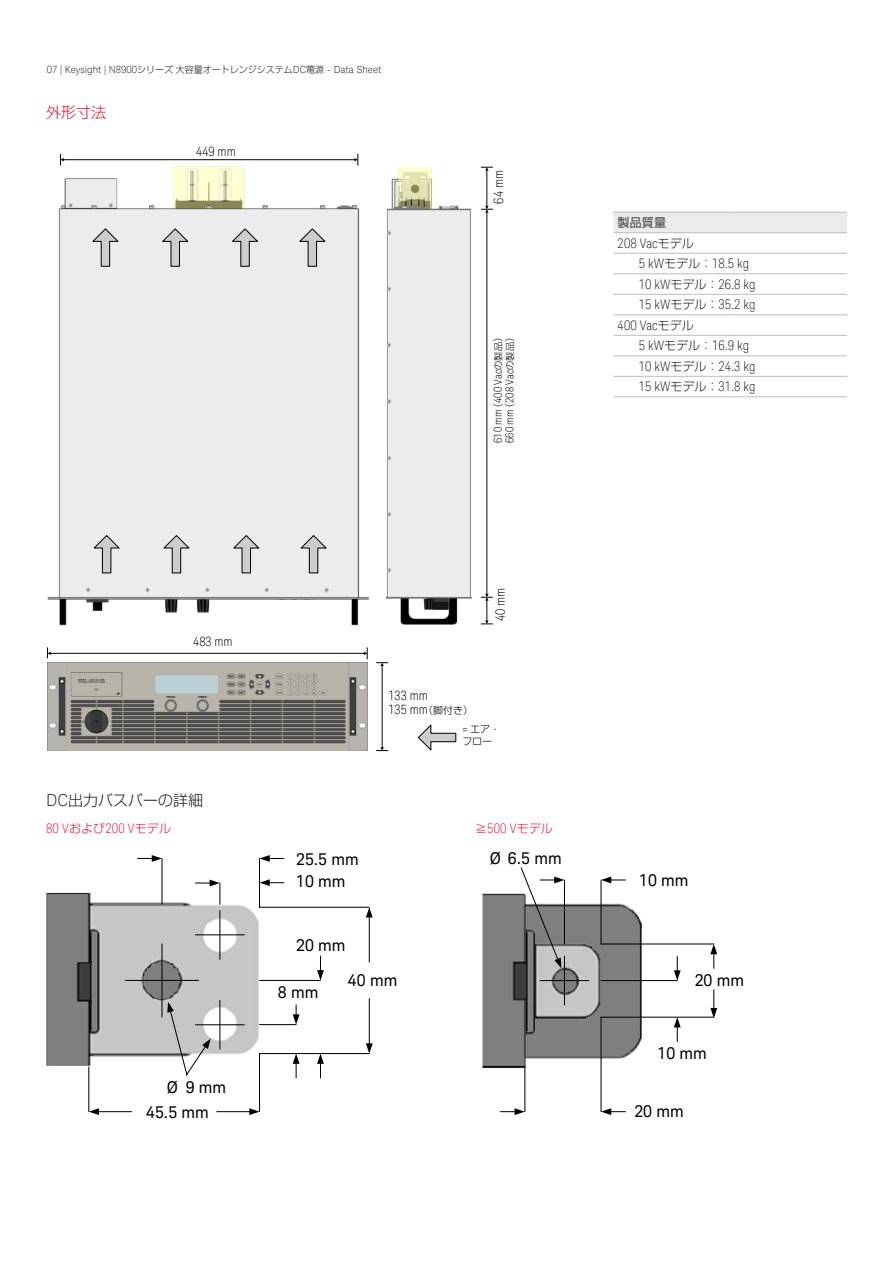
<style>
.page{position:relative;width:893px;height:1263px;background:#fff}
.page>*{position:absolute;margin:0;border:0;box-sizing:border-box;transform-origin:0 0}
.t1{font:16.35px "Keysight Sans";color:#000}
.t2{font:16.2px/24.9px "Keysight Sans";color:#000}
.t3{font:300 15px "Shin Go Pro";color:#231f20}
.t4{font:300 15px "Shin Go Pro";color:#ed1a36}
.t5{font:300 condensed 13.2px "Keysight Sans";color:#231f20}
.t6{font:300 condensed 13.2px "Keysight Sans";color:#ed1a36}
.t7{font:300 condensed 12.75px/14px "Keysight Sans";color:#000}
.t8{font:300 12px "Shin Go Pro";color:#ed1a36}
.t9{font:500 12px "Shin Go Pro";color:#57585a}
.t10{font:300 condensed 10.95px/12px "Keysight Sans";color:#000}
.t11{font:300 9.9px "Keysight Sans";color:#231f20}
.t12{font:300 9.9px/12px "Shin Go Pro";color:#000}
.s1{font-family:"Shin Go Pro";font-size:9px}
.s2{font-family:"Shin Go Pro";font-stretch:normal;font-size:9.9px}
.s3{font-family:"Shin Go Pro";font-stretch:normal;font-size:9.15px}
.s4{font-family:"Shin Go Pro";font-stretch:normal;font-size:12px}
.s5{font-family:"Keysight Sans";font-stretch:condensed;font-size:10.95px}
.s6{font-family:"Keysight Sans";font-size:16.5px}
.s7{font-family:"Keysight Sans";font-stretch:condensed;font-size:13.2px}
</style>
<div class="page">
<img style="left:47px;top:662px;width:320px;height:88px">
<hr style="left:50px;top:653px;width:314px;height:1px;background:#000">
<svg style="left:47px;top:648px;width:4px;height:10px"></svg>
<svg style="left:364px;top:648px;width:4px;height:11px"></svg>
<hr style="left:382px;top:665px;width:1px;height:83px;background:#000">
<svg style="left:377px;top:662px;width:11px;height:4px"></svg>
<svg style="left:377px;top:747px;width:11px;height:4px"></svg>
<hr style="left:63px;top:159px;width:292px;height:1px;background:#000">
<svg style="left:60px;top:154px;width:4px;height:11px"></svg>
<svg style="left:354px;top:154px;width:4px;height:11px"></svg>
<hr style="left:487px;top:170px;width:1px;height:37px;background:#000">
<svg style="left:481px;top:167px;width:11px;height:4px"></svg>
<hr style="left:487px;top:212px;width:1px;height:382px;background:#000">
<svg style="left:481px;top:206px;width:11px;height:7px"></svg>
<svg style="left:481px;top:594px;width:11px;height:30px"></svg>
<img style="left:47px;top:167px;width:322px;height:458px">
<img style="left:386px;top:167px;width:86px;height:457px">
<svg style="left:418px;top:724px;width:38px;height:27px"></svg>
<svg style="left:161px;top:228px;width:28px;height:39px"></svg>
<svg style="left:91px;top:228px;width:28px;height:39px"></svg>
<svg style="left:231px;top:228px;width:28px;height:39px"></svg>
<svg style="left:298px;top:228px;width:28px;height:39px"></svg>
<svg style="left:162px;top:535px;width:28px;height:38px"></svg>
<svg style="left:93px;top:535px;width:28px;height:38px"></svg>
<svg style="left:232px;top:535px;width:28px;height:38px"></svg>
<svg style="left:300px;top:535px;width:28px;height:38px"></svg>
<div style="left:72px;top:673px;width:29px;height:5px;background:#b9b4aa"></div>
<img style="left:482px;top:893px;width:160px;height:176px">
<img style="left:46px;top:892px;width:212px;height:175px">
<hr style="left:161px;top:944px;width:1px;height:73px;background:#000">
<hr style="left:125px;top:980px;width:74px;height:1px;background:#000">
<hr style="left:369px;top:917px;width:1px;height:45px;background:#000">
<svg style="left:366px;top:907px;width:7px;height:10px"></svg>
<hr style="left:369px;top:999px;width:1px;height:45px;background:#000">
<svg style="left:366px;top:1043px;width:7px;height:10px"></svg>
<svg style="left:317px;top:956px;width:7px;height:24px"></svg>
<svg style="left:317px;top:1054px;width:7px;height:24px"></svg>
<svg style="left:260px;top:855px;width:24px;height:7px"></svg>
<svg style="left:260px;top:879px;width:24px;height:7px"></svg>
<hr style="left:219px;top:910px;width:1px;height:49px;background:#000">
<hr style="left:195px;top:934px;width:49px;height:1px;background:#000">
<hr style="left:219px;top:1000px;width:1px;height:49px;background:#000">
<hr style="left:195px;top:1024px;width:49px;height:1px;background:#000">
<hr style="left:88px;top:1067px;width:1px;height:45px;background:#000">
<hr style="left:98px;top:1111px;width:33px;height:1px;background:#000">
<svg style="left:89px;top:1108px;width:10px;height:7px"></svg>
<hr style="left:217px;top:1111px;width:33px;height:1px;background:#000">
<svg style="left:249px;top:1108px;width:11px;height:7px"></svg>
<hr style="left:259px;top:1053px;width:1px;height:59px;background:#000">
<hr style="left:260px;top:907px;width:109px;height:1px;background:#000">
<hr style="left:260px;top:1053px;width:109px;height:1px;background:#000">
<svg style="left:167px;top:1002px;width:44px;height:74px"></svg>
<hr style="left:161px;top:858px;width:1px;height:46px;background:#000">
<svg style="left:138px;top:855px;width:24px;height:7px"></svg>
<svg style="left:195px;top:880px;width:25px;height:24px"></svg>
<hr style="left:259px;top:858px;width:1px;height:49px;background:#000">
<hr style="left:260px;top:980px;width:60px;height:1px;background:#000">
<hr style="left:260px;top:1024px;width:36px;height:1px;background:#000">
<svg style="left:293px;top:1005px;width:6px;height:19px"></svg>
<svg style="left:293px;top:1053px;width:6px;height:25px"></svg>
<svg style="left:710px;top:944px;width:7px;height:24px"></svg>
<svg style="left:710px;top:990px;width:7px;height:28px"></svg>
<svg style="left:674px;top:956px;width:7px;height:24px"></svg>
<svg style="left:674px;top:1018px;width:7px;height:23px"></svg>
<svg style="left:601px;top:876px;width:24px;height:7px"></svg>
<hr style="left:524px;top:1066px;width:1px;height:46px;background:#000">
<hr style="left:600px;top:1017px;width:1px;height:95px;background:#000">
<hr style="left:601px;top:943px;width:113px;height:1px;background:#000">
<hr style="left:601px;top:1017px;width:113px;height:1px;background:#000">
<hr style="left:600px;top:880px;width:1px;height:64px;background:#000">
<hr style="left:601px;top:980px;width:76px;height:1px;background:#000">
<hr style="left:564px;top:956px;width:1px;height:49px;background:#000">
<hr style="left:540px;top:980px;width:49px;height:1px;background:#000">
<hr style="left:564px;top:880px;width:1px;height:64px;background:#000">
<svg style="left:520px;top:867px;width:44px;height:101px"></svg>
<svg style="left:601px;top:1108px;width:24px;height:7px"></svg>
<svg style="left:500px;top:1108px;width:25px;height:7px"></svg>
<div style="left:613px;top:213px;width:234px;height:19px;background:#ebebed"></div>
<hr style="left:613px;top:212px;width:117px;height:1px;background:#babbbe">
<hr style="left:730px;top:212px;width:117px;height:1px;background:#babbbe">
<hr style="left:613px;top:232px;width:117px;height:1px;background:#babbbe">
<hr style="left:730px;top:232px;width:117px;height:1px;background:#babbbe">
<hr style="left:613px;top:253px;width:117px;height:1px;background:#babbbe">
<hr style="left:730px;top:253px;width:117px;height:1px;background:#babbbe">
<hr style="left:613px;top:273px;width:117px;height:1px;background:#babbbe">
<hr style="left:730px;top:273px;width:117px;height:1px;background:#babbbe">
<hr style="left:613px;top:294px;width:117px;height:1px;background:#babbbe">
<hr style="left:730px;top:294px;width:117px;height:1px;background:#babbbe">
<hr style="left:613px;top:314px;width:117px;height:1px;background:#babbbe">
<hr style="left:730px;top:314px;width:117px;height:1px;background:#babbbe">
<hr style="left:613px;top:335px;width:117px;height:1px;background:#babbbe">
<hr style="left:730px;top:335px;width:117px;height:1px;background:#babbbe">
<hr style="left:613px;top:355px;width:117px;height:1px;background:#babbbe">
<hr style="left:730px;top:355px;width:117px;height:1px;background:#babbbe">
<hr style="left:613px;top:376px;width:117px;height:1px;background:#babbbe">
<hr style="left:730px;top:376px;width:117px;height:1px;background:#babbbe">
<hr style="left:613px;top:396px;width:117px;height:1px;background:#babbbe">
<hr style="left:730px;top:396px;width:117px;height:1px;background:#babbbe">
<p class="t11" style="left:47px;top:64px;width:336px">07 | Keysight | N8900<span class="s1">シリーズ大容量オートレンジシステム</span>DC<span class="s1">電源</span> - Data Sheet</p>
<p class="t4" style="left:46px;top:100px;width:61px">外形寸法</p>
<p class="t7" style="left:196px;top:145px;width:41px">449 mm</p>
<p class="t7" style="left:492px;top:203px;width:35px;rotate:-90deg">64 mm</p>
<p class="t10" style="left:492px;top:443px;width:112px;rotate:-90deg">610 mm<span class="s2">（</span>400 Vac<span class="s3">の製品</span><span class="s2">）<br></span>660 mm<span class="s2">（</span>208 Vac<span class="s3">の製品</span><span class="s2">）</span></p>
<p class="t9" style="left:618px;top:213px;width:50px">製品質量</p>
<p class="t5" style="left:618px;top:235px;width:78px">208 Vac<span class="s4">モデル</span></p>
<p class="t5" style="left:639px;top:256px;width:112px">5 kW<span class="s4">モデル：</span>18.5 kg</p>
<p class="t5" style="left:639px;top:276px;width:118px">10 kW<span class="s4">モデル：</span>26.8 kg</p>
<p class="t5" style="left:639px;top:297px;width:118px">15 kW<span class="s4">モデル：</span>35.2 kg</p>
<p class="t5" style="left:618px;top:317px;width:78px">400 Vac<span class="s4">モデル</span></p>
<p class="t5" style="left:639px;top:338px;width:112px">5 kW<span class="s4">モデル：</span>16.9 kg</p>
<p class="t5" style="left:639px;top:358px;width:118px">10 kW<span class="s4">モデル：</span>24.3 kg</p>
<p class="t5" style="left:639px;top:379px;width:118px">15 kW<span class="s4">モデル：</span>31.8 kg</p>
<p class="t7" style="left:193px;top:634px;width:41px">483 mm</p>
<p class="t7" style="left:388px;top:688px;width:86px">133 mm<br>135 mm<span class="s2">（脚付き）</span></p>
<p class="t7" style="left:493px;top:621px;width:35px;rotate:-90deg">40 mm</p>
<p class="t12" style="left:462px;top:722px;width:39px"><span class="s5">=</span> エア・フロー</p>
<p class="t3" style="left:46px;top:788px;width:158px"><span class="s6">DC</span>出力バスバーの詳細</p>
<p class="t6" style="left:46px;top:820px;width:126px">80 V<span class="s4">および</span>200 V<span class="s4">モデル</span></p>
<p class="t8" style="left:475px;top:818px;width:79px">≧<span class="s7">500 V</span>モデル</p>
<p class="t2" style="left:296px;top:846px;width:64px">25.5 mm</p>
<p class="t2" style="left:490px;top:846px;width:74px">Ø 6.5 mm</p>
<p class="t2" style="left:296px;top:869px;width:51px">10 mm</p>
<p class="t2" style="left:296px;top:933px;width:51px">20 mm</p>
<p class="t1" style="left:167px;top:1077px;width:13px">Ø</p>
<p class="t2" style="left:146px;top:1075px;width:82px;text-indent:40px">9 mm<br>45.5 mm</p>
<p class="t2" style="left:278px;top:979px;width:42px">8 mm</p>
<p class="t2" style="left:348px;top:968px;width:51px">40 mm</p>
<p class="t2" style="left:639px;top:867px;width:51px">10 mm</p>
<p class="t2" style="left:695px;top:968px;width:51px">20 mm</p>
<p class="t2" style="left:657px;top:1041px;width:51px">10 mm</p>
<p class="t2" style="left:634px;top:1099px;width:51px">20 mm</p>
</div>
